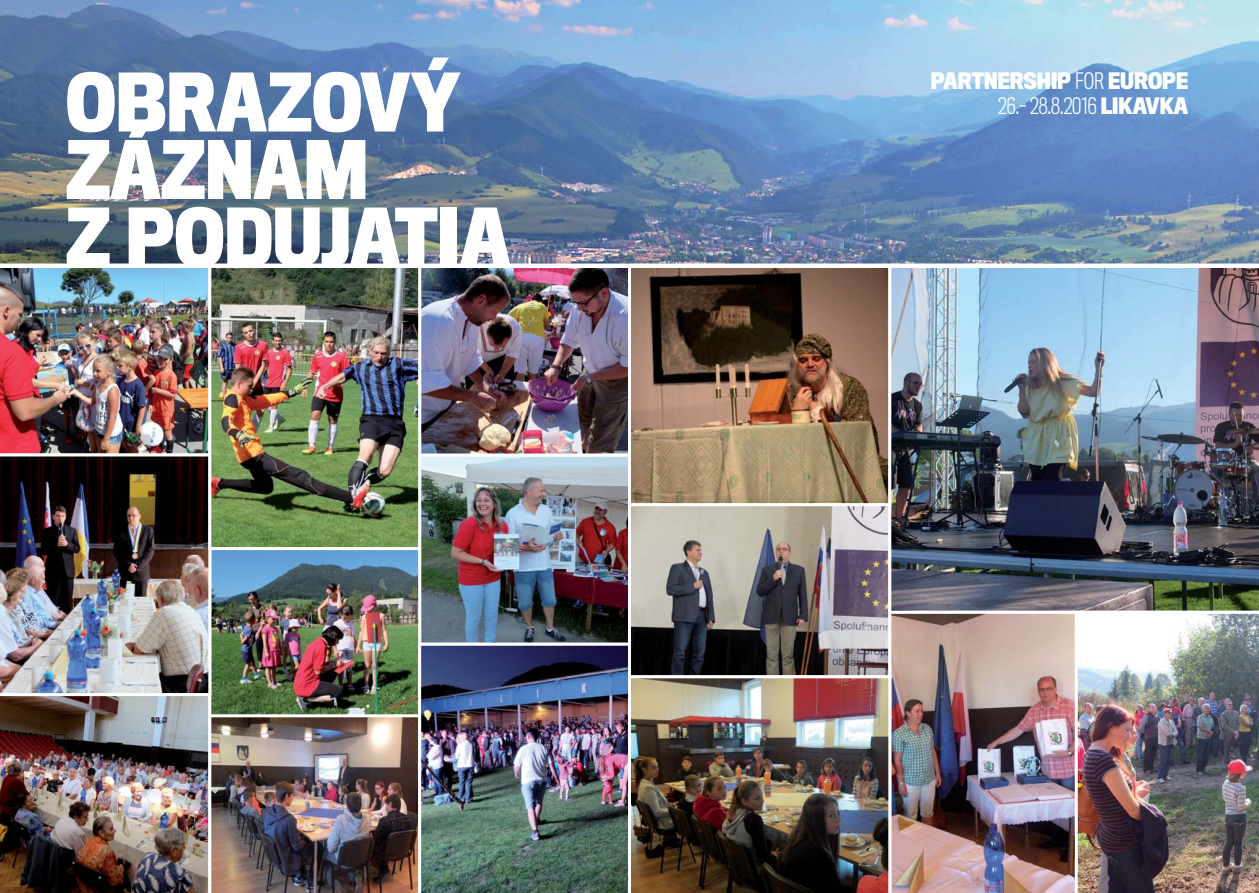
<style>
.page{position:relative;width:1259px;height:893px;background:#fff}
.page>*{position:absolute;margin:0;border:0;box-sizing:border-box;transform-origin:0 0}
.t1{font:700 74.25px/67.5px "Titling Gothic FB Cond";color:#fff}
.t2{font:700 21px "Titling Gothic FB Cond";color:#fff}
.t3{font:300 21px "Titling Gothic FB Cond";color:#fff}
.s1{font-weight:300}
.s2{font-weight:700}
</style>
<div class="page">
<img style="left:0;top:0;width:1259px;height:263px">
<img style="left:0;top:268px;width:208px;height:185px">
<img style="left:422px;top:268px;width:465px;height:406px">
<img style="left:212px;top:268px;width:205px;height:425px">
<div style="left:208px;top:547px;width:213px;height:175px;border:3px solid #fff"></div>
<div style="left:628px;top:503px;width:263px;height:175px;border:3px solid #fff"></div>
<img style="left:0;top:693px;width:418px;height:200px">
<img style="left:0;top:453px;width:211px;height:243px">
<img style="left:418px;top:643px;width:213px;height:250px">
<img style="left:1077px;top:614px;width:182px;height:279px">
<img style="left:888px;top:614px;width:187px;height:279px">
<div style="left:418px;top:264px;width:213px;height:192px;border:3px solid #fff"></div>
<div style="left:208px;top:264px;width:213px;height:286px;border:3px solid #fff"></div>
<div style="left:628px;top:264px;width:263px;height:242px;border:3px solid #fff"></div>
<img style="left:628px;top:675px;width:263px;height:218px">
<img style="left:888px;top:268px;width:371px;height:346px">
<div style="left:0;top:263px;width:1259px;height:5px;background:#fff"></div>
<p class="t1" style="left:66px;top:74px;width:396px">OBRAZOVÝ</p>
<p class="t1" style="left:66px;top:142px;width:446px">ZÁZNAM<br>Z PODUJATIA</p>
<p class="t2" style="left:931px;top:72px;width:259px">PARTNERSHIP <span class="s1">FOR</span> EUROPE</p>
<p class="t3" style="left:998px;top:97px;width:192px">26.- 28.8.2016 <span class="s2">LIKAVKA</span></p>
</div>
